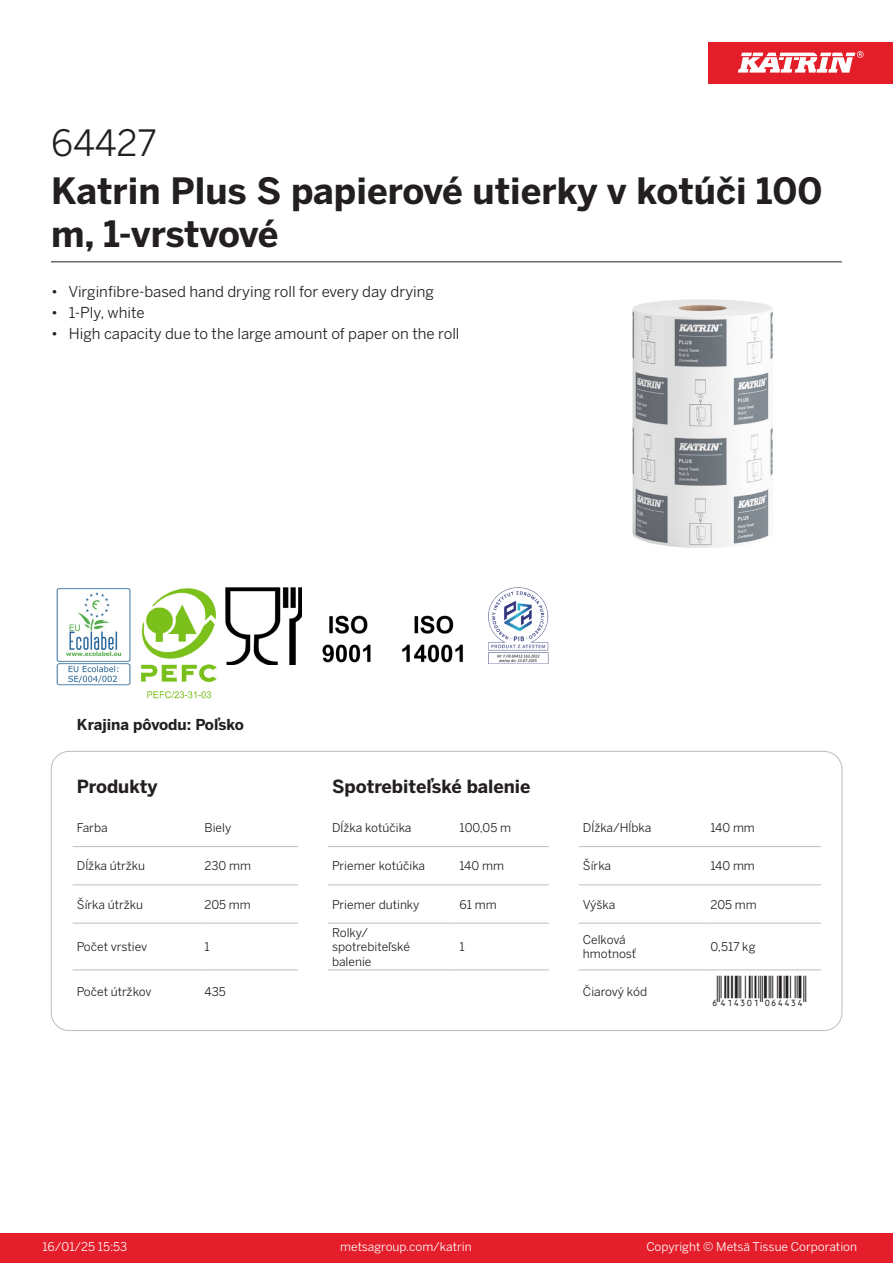
<style>
.page{position:relative;width:893px;height:1263px;background:#fff}
.page>*{position:absolute;margin:0;border:0;box-sizing:border-box;transform-origin:0 0}
.Product_Name{font:700 36px/43.2px "Benton Sans";color:#231f20}
.External_material_co{font:36px "Benton Sans";color:#231f20}
.T_EAN{font:30px "Viisas EAN Matala";color:#231f20}
.T_TableHeader{font:700 18px "Benton Sans";color:#231f20}
.MarketingBullets{font:15px "Benton Sans";color:#231f20}
.Country_of_Origin{font:700 15px "Benton Sans";color:#231f20}
.T_TableBody{font:12px/14.4px "Benton Sans";color:#231f20}
.t1{font:12px "Benton Sans";color:#fff}
</style>
<div class="page">
<div style="left:0;top:1233px;width:893px;height:30px;background:#e41e2b"></div>
<div style="left:708px;top:43px;width:185px;height:41px;background:#e31e28"></div>
<svg style="left:738px;top:51px;width:126px;height:22px"></svg>
<hr style="left:73px;top:846px;width:127px;height:1px;background:#bcbdc0">
<hr style="left:200px;top:846px;width:98px;height:1px;background:#bcbdc0">
<hr style="left:328px;top:846px;width:127px;height:1px;background:#bcbdc0">
<hr style="left:455px;top:846px;width:94px;height:1px;background:#bcbdc0">
<hr style="left:579px;top:846px;width:127px;height:1px;background:#bcbdc0">
<hr style="left:706px;top:846px;width:115px;height:1px;background:#bcbdc0">
<hr style="left:73px;top:885px;width:127px;height:1px;background:#bcbdc0">
<hr style="left:200px;top:885px;width:98px;height:1px;background:#bcbdc0">
<hr style="left:328px;top:885px;width:127px;height:1px;background:#bcbdc0">
<hr style="left:455px;top:885px;width:94px;height:1px;background:#bcbdc0">
<hr style="left:579px;top:885px;width:127px;height:1px;background:#bcbdc0">
<hr style="left:706px;top:885px;width:115px;height:1px;background:#bcbdc0">
<hr style="left:73px;top:923px;width:127px;height:1px;background:#bcbdc0">
<hr style="left:200px;top:923px;width:98px;height:1px;background:#bcbdc0">
<hr style="left:328px;top:923px;width:127px;height:1px;background:#bcbdc0">
<hr style="left:455px;top:923px;width:94px;height:1px;background:#bcbdc0">
<hr style="left:579px;top:923px;width:127px;height:1px;background:#bcbdc0">
<hr style="left:706px;top:923px;width:115px;height:1px;background:#bcbdc0">
<hr style="left:73px;top:970px;width:127px;height:1px;background:#bcbdc0">
<hr style="left:200px;top:970px;width:98px;height:1px;background:#bcbdc0">
<hr style="left:328px;top:970px;width:127px;height:1px;background:#bcbdc0">
<hr style="left:455px;top:970px;width:94px;height:1px;background:#bcbdc0">
<hr style="left:579px;top:970px;width:127px;height:1px;background:#bcbdc0">
<hr style="left:706px;top:970px;width:115px;height:1px;background:#bcbdc0">
<img style="left:632px;top:299px;width:141px;height:249px">
<img style="left:56px;top:588px;width:75px;height:98px">
<img style="left:141px;top:588px;width:76px;height:111px">
<img style="left:225px;top:587px;width:77px;height:77px">
<img style="left:322px;top:615px;width:49px;height:48px">
<img style="left:402px;top:615px;width:61px;height:48px">
<img style="left:488px;top:587px;width:61px;height:77px">
<hr style="left:51px;top:261px;width:791px;height:1px;background:#231f20">
<p class="External_material_co" style="left:51px;top:121px;width:107px">64427</p>
<p class="Product_Name" style="left:51px;top:170px;width:773px">Katrin Plus S papierové utierky v kotúči 100 m, 1-vrstvové</p>
<p class="MarketingBullets" style="left:51px;top:282px;width:385px">• Virginfibre-based hand drying roll for every day drying</p>
<p class="MarketingBullets" style="left:51px;top:303px;width:95px">• 1-Ply, white</p>
<p class="MarketingBullets" style="left:51px;top:324px;width:410px">• High capacity due to the large amount of paper on the roll</p>
<p class="Country_of_Origin" style="left:77px;top:715px;width:169px">Krajina pôvodu: Poľsko</p>
<p class="T_TableHeader" style="left:77px;top:775px;width:82px">Produkty</p>
<p class="T_TableHeader" style="left:332px;top:775px;width:200px">Spotrebiteľské balenie</p>
<p class="T_TableBody" style="left:77px;top:821px;width:32px">Farba</p>
<p class="T_TableBody" style="left:204px;top:821px;width:28px">Biely</p>
<p class="T_TableBody" style="left:332px;top:821px;width:81px">Dĺžka kotúčika</p>
<p class="T_TableBody" style="left:460px;top:821px;width:53px">100,05 m</p>
<p class="T_TableBody" style="left:583px;top:821px;width:70px">Dĺžka/Hĺbka</p>
<p class="T_TableBody" style="left:710px;top:821px;width:46px">140 mm</p>
<p class="T_TableBody" style="left:77px;top:859px;width:70px">Dĺžka útržku</p>
<p class="T_TableBody" style="left:204px;top:859px;width:48px">230 mm</p>
<p class="T_TableBody" style="left:332px;top:859px;width:95px">Priemer kotúčika</p>
<p class="T_TableBody" style="left:460px;top:859px;width:46px">140 mm</p>
<p class="T_TableBody" style="left:583px;top:859px;width:30px">Šírka</p>
<p class="T_TableBody" style="left:710px;top:859px;width:46px">140 mm</p>
<p class="T_TableBody" style="left:77px;top:897px;width:68px">Šírka útržku</p>
<p class="T_TableBody" style="left:204px;top:897px;width:48px">205 mm</p>
<p class="T_TableBody" style="left:332px;top:897px;width:89px">Priemer dutinky</p>
<p class="T_TableBody" style="left:460px;top:897px;width:39px">61 mm</p>
<p class="T_TableBody" style="left:583px;top:897px;width:34px">Výška</p>
<p class="T_TableBody" style="left:710px;top:897px;width:48px">205 mm</p>
<p class="T_TableBody" style="left:77px;top:940px;width:72px">Počet vrstiev</p>
<p class="T_TableBody" style="left:204px;top:940px;width:7px">1</p>
<p class="T_TableBody" style="left:332px;top:925px;width:38px">Rolky/</p>
<p class="T_TableBody" style="left:332px;top:940px;width:79px">spotrebiteľské balenie</p>
<p class="T_TableBody" style="left:460px;top:940px;width:7px">1</p>
<p class="T_TableBody" style="left:583px;top:932px;width:44px">Celková</p>
<p class="T_TableBody" style="left:583px;top:947px;width:55px">hmotnosť</p>
<p class="T_TableBody" style="left:710px;top:940px;width:46px">0,517 kg</p>
<p class="T_TableBody" style="left:77px;top:984px;width:76px">Počet útržkov</p>
<p class="T_TableBody" style="left:204px;top:984px;width:23px">435</p>
<p class="T_TableBody" style="left:583px;top:984px;width:66px">Čiarový kód</p>
<p class="T_EAN" style="left:710px;top:976px;width:97px">*6414301064434*</p>
<p class="t1" style="left:43px;top:1239px;width:86px">16/01/25 15:53</p>
<p class="t1" style="left:340px;top:1239px;width:133px">metsagroup.com/katrin</p>
<p class="t1" style="left:646px;top:1239px;width:212px">Copyright © Metsä Tissue Corporation</p>
</div>
